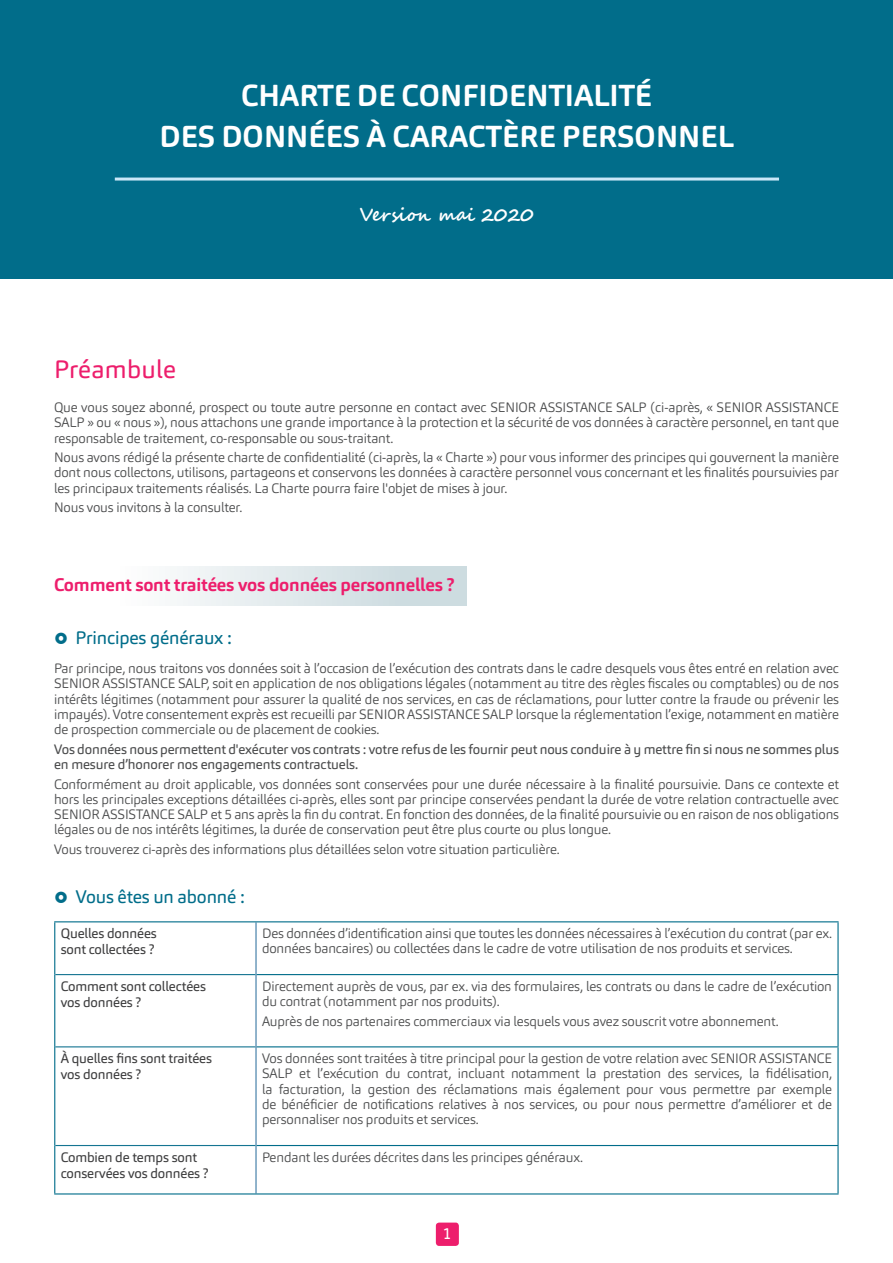
<style>
.page{position:relative;width:893px;height:1263px;background:#fff}
.page>*{position:absolute;margin:0;border:0;box-sizing:border-box;transform-origin:0 0}
.t1{font:700 30px/40.5px "Carnas";color:#fff;text-align:center}
.t2{font:25.05px "Carnas";letter-spacing:.01em;color:#ed1e6c}
.t3{font:700 18px "Carnas";letter-spacing:-.01em;color:#ed1e6c}
.t4{font:18px "Carnas";letter-spacing:-.01em;color:#016d8a}
.t5{font:700 18px "Segoe Script";color:#fff}
.t6{font:16.05px "Carnas";color:#fff}
.t7{font:300 13.5px/15.3px "Carnas";letter-spacing:-.01em;color:#4b4c4d;text-align:justify}
.t8{font:13.5px/15.3px "Carnas";letter-spacing:-.01em;color:#4b4c4d}
.t9{font:13.5px/16.2px "Carnas";letter-spacing:-.01em;color:#3e3e3f}
</style>
<div class="page">
<div style="left:0;top:0;width:893px;height:279px;background:#016d8a"></div>
<div style="left:436px;top:1222px;width:23px;height:24px;background:#ed1e6c;border-radius:3px"></div>
<hr style="left:255px;top:922px;width:2px;height:52px;background:#3b7aa4">
<hr style="left:255px;top:974px;width:2px;height:73px;background:#3b7aa4">
<hr style="left:255px;top:1047px;width:2px;height:98px;background:#3b7aa4">
<hr style="left:255px;top:1145px;width:2px;height:48px;background:#3b7aa4">
<hr style="left:54px;top:921px;width:202px;height:1px;background:#016d8a">
<hr style="left:54px;top:922px;width:1px;height:52px;background:#016d8a">
<hr style="left:256px;top:921px;width:583px;height:1px;background:#016d8a">
<hr style="left:837px;top:922px;width:2px;height:52px;background:#016d8a">
<hr style="left:54px;top:974px;width:1px;height:73px;background:#016d8a">
<hr style="left:257px;top:974px;width:582px;height:1px;background:#016d8a">
<hr style="left:837px;top:975px;width:2px;height:71px;background:#016d8a">
<hr style="left:54px;top:1047px;width:1px;height:98px;background:#016d8a">
<hr style="left:257px;top:1046px;width:582px;height:1px;background:#016d8a">
<hr style="left:837px;top:1047px;width:2px;height:98px;background:#016d8a">
<hr style="left:54px;top:1145px;width:1px;height:48px;background:#016d8a">
<hr style="left:257px;top:1145px;width:582px;height:1px;background:#016d8a">
<hr style="left:837px;top:1146px;width:2px;height:47px;background:#016d8a">
<hr style="left:54px;top:1193px;width:202px;height:1px;background:#016d8a">
<hr style="left:256px;top:1193px;width:583px;height:1px;background:#016d8a">
<hr style="left:55px;top:974px;width:200px;height:1px;background:#157592">
<hr style="left:55px;top:1046px;width:200px;height:1px;background:#157592">
<hr style="left:55px;top:1145px;width:200px;height:1px;background:#157592">
<hr style="left:115px;top:178px;width:664px;height:3px;background:#cae7f8">
<div style="left:98px;top:566px;width:368px;height:39px;background:linear-gradient(to right,#fff,#c6d7dc)"></div>
<h1 class="t1" style="left:159px;top:75px;width:577px">CHARTE DE CONFIDENTIALITÉ<br>DES DONNÉES À CARACTÈRE PERSONNEL</h1>
<h2 class="t2" style="left:54px;top:353px;width:124px">Préambule</h2>
<h3 class="t5" style="left:360px;top:200px;width:175px">Version mai 2020</h3>
<p class="t7" style="left:54px;top:400px;width:786px">Que vous soyez abonné, prospect ou toute autre personne en contact avec SENIOR ASSISTANCE SALP (ci-après, « SENIOR ASSISTANCE SALP » ou « nous »), nous attachons une grande importance à la protection et la sécurité de vos données à caractère personnel, en tant que responsable de traitement, co-responsable ou sous-traitant.</p>
<p class="t7" style="left:54px;top:450px;width:787px">Nous avons rédigé la présente charte de confidentialité (ci-après, la « Charte ») pour vous informer des principes qui gouvernent la manière dont nous collectons, utilisons, partageons et conservons les données à caractère personnel vous concernant et les finalités poursuivies par les principaux traitements réalisés. La Charte pourra faire l'objet de mises à jour.</p>
<p class="t7" style="left:54px;top:500px;width:190px">Nous vous invitons à la consulter.</p>
<h3 class="t3" style="left:54px;top:573px;width:402px">Comment sont traitées vos données personnelles ?</h3>
<h3 class="t4" style="left:76px;top:627px;width:158px">Principes généraux :</h3>
<p class="t7" style="left:54px;top:660px;width:787px">Par principe, nous traitons vos données soit à l’occasion de l’exécution des contrats dans le cadre desquels vous êtes entré en relation avec SENIOR ASSISTANCE SALP, soit en application de nos obligations légales (notamment au titre des règles fiscales ou comptables) ou de nos intérêts légitimes (notamment pour assurer la qualité de nos services, en cas de réclamations, pour lutter contre la fraude ou prévenir les impayés). Votre consentement exprès est recueilli par SENIOR ASSISTANCE SALP lorsque la réglementation l’exige, notamment en matière de prospection commerciale ou de placement de cookies.</p>
<p class="t8" style="left:54px;top:741px;width:786px">Vos données nous permettent d'exécuter vos contrats : votre refus de les fournir peut nous conduire à y mettre fin si nous ne sommes plus en mesure d’honorer nos engagements contractuels.</p>
<p class="t7" style="left:54px;top:776px;width:787px">Conformément au droit applicable, vos données sont conservées pour une durée nécessaire à la finalité poursuivie. Dans ce contexte et hors les principales exceptions détaillées ci-après, elles sont par principe conservées pendant la durée de votre relation contractuelle avec SENIOR ASSISTANCE SALP et 5 ans après la fin du contrat. En fonction des données, de la finalité poursuivie ou en raison de nos obligations légales ou de nos intérêts légitimes, la durée de conservation peut être plus courte ou plus longue.</p>
<p class="t7" style="left:54px;top:841px;width:507px">Vous trouverez ci-après des informations plus détaillées selon votre situation particulière.</p>
<h3 class="t4" style="left:76px;top:885px;width:170px">Vous êtes un abonné :</h3>
<p class="t9" style="left:61px;top:925px;width:98px">Quelles données sont collectées ?</p>
<p class="t7" style="left:262px;top:925px;width:572px">Des données d’identification ainsi que toutes les données nécessaires à l’exécution du contrat (par ex. données bancaires) ou collectées dans le cadre de votre utilisation de nos produits et services.</p>
<p class="t9" style="left:61px;top:978px;width:147px">Comment sont collectées vos données ?</p>
<p class="t7" style="left:262px;top:978px;width:571px">Directement auprès de vous, par ex. via des formulaires, les contrats ou dans le cadre de l’exécution du contrat (notamment par nos produits).</p>
<p class="t7" style="left:262px;top:1013px;width:518px">Auprès de nos partenaires commerciaux via lesquels vous avez souscrit votre abonnement.</p>
<p class="t9" style="left:61px;top:1050px;width:153px">À quelles fins sont traitées vos données ?</p>
<p class="t7" style="left:262px;top:1050px;width:572px">Vos données sont traitées à titre principal pour la gestion de votre relation avec SENIOR ASSISTANCE SALP et l’exécution du contrat, incluant notamment la prestation des services, la fidélisation, la facturation, la gestion des réclamations mais également pour vous permettre par exemple de bénéficier de notifications relatives à nos services, ou pour nous permettre d’améliorer et de personnaliser nos produits et services.</p>
<p class="t9" style="left:61px;top:1149px;width:149px">Combien de temps sont conservées vos données ?</p>
<p class="t7" style="left:262px;top:1149px;width:323px">Pendant les durées décrites dans les principes généraux.</p>
<p class="t6" style="left:443px;top:1223px;width:11px">1</p>
</div>
